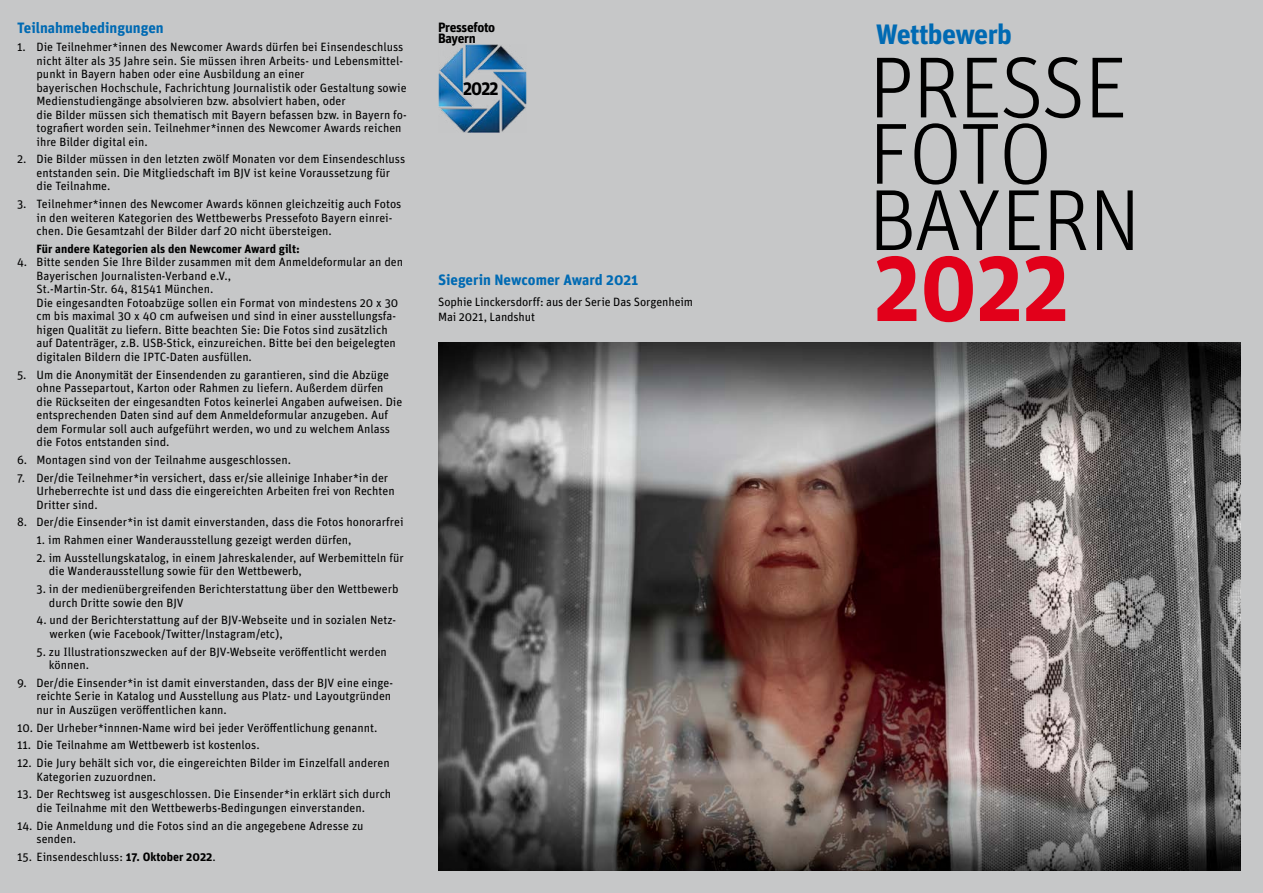
<style>
.page{position:relative;width:1263px;height:893px;background:#c6c7c8}
.page>*{position:absolute;margin:0;border:0;box-sizing:border-box;transform-origin:0 0}
.t1{font:700 99.45px "Unit";color:#e2001a;scale:.9 1}
.t2{font:300 86.7px/66.3px "Unit";letter-spacing:-.025em;color:#000}
.t3{font:700 28.05px "Unit";letter-spacing:-.025em;color:#006ab3}
.t4{font:700 19.5px "Unit";color:#000;scale:.9 1}
.t5{font:700 15px "Unit";color:#006ab3}
.t6{font:700 13.5px/10.5px "Unit";letter-spacing:-.025em;color:#000}
.t7{font:12px/13.5px "Unit";color:#000}
.t8{font:700 12px "Unit";color:#000}
.s1{font-weight:700}
</style>
<div class="page">
<img style="left:438px;top:45px;width:88px;height:87px">
<img style="left:439px;top:342px;width:802px;height:529px">
<p class="t5" style="left:17px;top:19px;width:148px">Teilnahmebedingungen</p>
<p class="t7" style="left:37px;top:40px;width:372px;text-indent:-20px">1. Die Teilnehmer*innen des Newcomer Awards dürfen bei Einsendeschluss nicht älter als 35 Jahre sein. Sie müssen ihren Arbeits- und Lebensmittel&shy;punkt in Bayern haben oder eine Ausbildung an einer<br>bayerischen Hochschule, Fachrichtung Journalistik oder Gestaltung sowie Medienstudiengänge absolvieren bzw. absolviert haben, oder<br>die Bilder müssen sich thematisch mit Bayern befassen bzw. in Bayern fo&shy;tografiert worden sein. Teilnehmer*innen des Newcomer Awards reichen ihre Bilder digital ein.</p>
<p class="t7" style="left:37px;top:152px;width:370px;text-indent:-20px">2. Die Bilder müssen in den letzten zwölf Monaten vor dem Einsendeschluss entstanden sein. Die Mitgliedschaft im BJV ist keine Voraussetzung für die Teilnahme.</p>
<p class="t7" style="left:37px;top:197px;width:366px;text-indent:-20px">3. Teilnehmer*innen des Newcomer Awards können gleichzeitig auch Fotos in den weiteren Kategorien des Wettbewerbs Pressefoto Bayern einrei&shy;chen. Die Gesamtzahl der Bilder darf 20 nicht übersteigen.</p>
<p class="t8" style="left:37px;top:241px;width:265px">Für andere Kategorien als den Newcomer Award gilt:</p>
<p class="t7" style="left:37px;top:255px;width:368px;text-indent:-20px">4. Bitte senden Sie Ihre Bilder zusammen mit dem Anmeldeformular an den Bayerischen Journalisten-Verband e.V.,<br>St.-Martin-Str. 64, 81541 München.<br>Die eingesandten Fotoabzüge sollen ein Format von mindestens 20 x 30 cm bis maximal 30 x 40 cm aufweisen und sind in einer ausstellungsfa&shy;higen Qualität zu liefern. Bitte beachten Sie: Die Fotos sind zusätzlich auf Datenträger, z.B. USB-Stick, einzureichen. Bitte bei den beigelegten digitalen Bildern die IPTC-Daten ausfüllen.</p>
<p class="t7" style="left:37px;top:367px;width:367px;text-indent:-20px">5. Um die Anonymität der Einsendenden zu garantieren, sind die Abzüge ohne Passepartout, Karton oder Rahmen zu liefern. Außerdem dürfen die Rückseiten der eingesandten Fotos keinerlei Angaben aufweisen. Die entsprechenden Daten sind auf dem Anmeldeformular anzugeben. Auf dem Formular soll auch aufgeführt werden, wo und zu welchem Anlass die Fotos entstanden sind.</p>
<p class="t7" style="left:17px;top:453px;width:276px">6. Montagen sind von der Teilnahme ausgeschlossen.</p>
<p class="t7" style="left:37px;top:470px;width:360px;text-indent:-20px">7. Der/die Teilnehmer*in versichert, dass er/sie alleinige Inhaber*in der<br>Urheberrechte ist und dass die eingereichten Arbeiten frei von Rechten<br>Dritter sind.</p>
<p class="t7" style="left:17px;top:515px;width:388px">8. Der/die Einsender*in ist damit einverstanden, dass die Fotos honorarfrei</p>
<p class="t7" style="left:37px;top:533px;width:317px">1. im Rahmen einer Wanderausstellung gezeigt werden dürfen,</p>
<p class="t7" style="left:49px;top:551px;width:356px;text-indent:-12px">2. im Ausstellungskatalog, in einem Jahreskalender, auf Werbemitteln für die Wanderausstellung sowie für den Wettbewerb,</p>
<p class="t7" style="left:49px;top:582px;width:351px;text-indent:-12px">3. in der medienübergreifenden Berichterstattung über den Wettbewerb durch Dritte sowie den BJV</p>
<p class="t7" style="left:50px;top:613px;width:348px;text-indent:-13px">4. und der Berichterstattung auf der BJV-Webseite und in sozialen Netz&shy;werken (wie Facebook/Twitter/lnstagram/etc),</p>
<p class="t7" style="left:49px;top:644px;width:339px;text-indent:-12px">5. zu Illustrationszwecken auf der BJV-Webseite veröffentlicht werden können.</p>
<p class="t7" style="left:37px;top:676px;width:358px;text-indent:-20px">9. Der/die Einsender*in ist damit einverstanden, dass der BJV eine einge&shy;reichte Serie in Katalog und Ausstellung aus Platz- und Layoutgründen nur in Auszügen veröffentlichen kann.</p>
<p class="t7" style="left:17px;top:720px;width:362px">10. Der Urheber*innnen-Name wird bei jeder Veröffentlichung genannt.</p>
<p class="t7" style="left:17px;top:738px;width:244px">11. Die Teilnahme am Wettbewerb ist kostenlos.</p>
<p class="t7" style="left:37px;top:756px;width:355px;text-indent:-20px">12. Die Jury behält sich vor, die eingereichten Bilder im Einzelfall anderen<br>Kategorien zuzuordnen.</p>
<p class="t7" style="left:17px;top:787px;width:376px;text-align:center">13. Der Rechtsweg ist ausgeschlossen. Die Einsender*in erklärt sich durch die Teilnahme mit den Wettbewerbs-Bedingungen einverstanden.</p>
<p class="t7" style="left:37px;top:818px;width:328px;text-indent:-20px">14. Die Anmeldung und die Fotos sind an die angegebene Adresse zu senden.</p>
<p class="t7" style="left:17px;top:850px;width:200px">15. Einsendeschluss: <span class="s1">17. Oktober 2022</span>.</p>
<p class="t6" style="left:438px;top:22px;width:59px">Pressefoto<br>Bayern</p>
<h3 class="t3" style="left:876px;top:17px;width:138px">Wettbewerb</h3>
<h2 class="t2" style="left:868px;top:52px;width:274px">PRESSE<br>FOTO<br>BAYERN</h2>
<h1 class="t1" style="left:874px;top:224px;width:218px">2022</h1>
<h3 class="t4" style="left:463px;top:77px;width:41px">2022</h3>
<p class="t5" style="left:438px;top:270px;width:202px">Siegerin Newcomer Award 2021</p>
<p class="t7" style="left:438px;top:294px;width:256px;line-height:15px">Sophie Linckersdorff: aus der Serie Das Sorgenheim<br>Mai 2021, Landshut</p>
</div>
